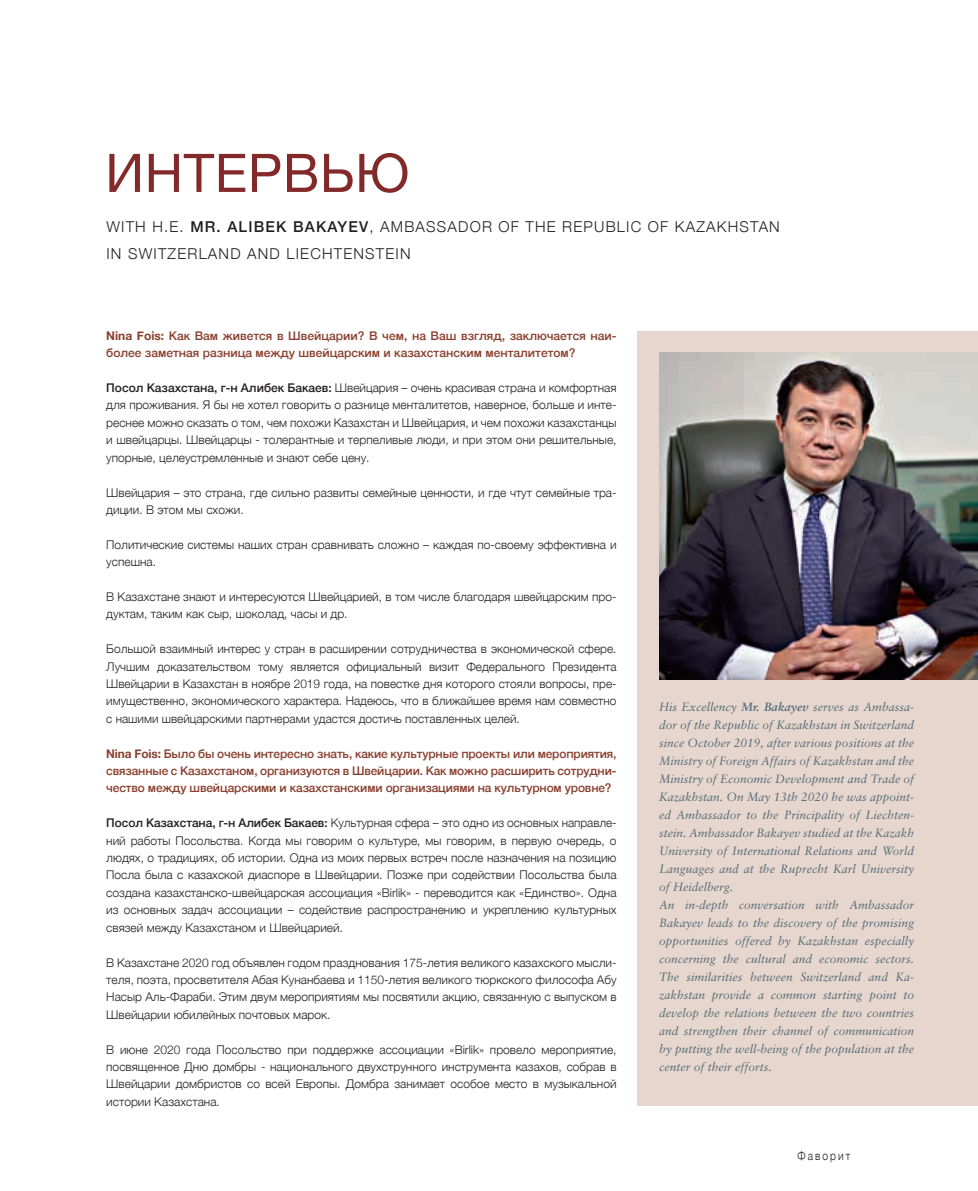
<style>
.page{position:relative;width:978px;height:1191px;background:#fff}
.page>*{position:absolute;margin:0;border:0;box-sizing:border-box;transform-origin:0 0}
.t1{font:53.25px "Helvetica Neue";letter-spacing:.01em;color:#84292a}
.t2{font:300 15px/27px "Helvetica Neue";letter-spacing:.08em;color:#231f20}
.t3{font:300 12px/17.4px "Helvetica Neue";color:#231f20;text-align:justify}
.t4{font:italic 12px/18px "Sabon";color:#556c78}
.t5{font:500 12px/17.4px "Helvetica Neue";color:#893f2e}
.t6{font:300 12px "Helvetica Neue";letter-spacing:.2em;color:#231f20;scale:.86 1}
.s1{font-weight:500}
.s2{font-weight:700}
</style>
<div class="page">
<div style="left:638px;top:331px;width:340px;height:774px;background:#e7d6cd"></div>
<img style="left:659px;top:352px;width:319px;height:327px">
<h1 class="t1" style="left:105px;top:135px;width:306px">ИНТЕРВЬЮ</h1>
<p class="t2" style="left:106px;top:212px;width:675px">WITH H.E. <span class="s1">MR. ALIBEK BAKAYEV</span>, AMBASSADOR OF THE REPUBLIC OF KAZAKHSTAN<br>IN SWITZERLAND AND LIECHTENSTEIN</p>
<p class="t5" style="left:106px;top:326px;width:512px"><span class="s2">Nina Fois:</span> Как Вам живется в Швейцарии? В чем, на Ваш взгляд, заключается наи&shy;более заметная разница между швейцарским и казахстанским менталитетом?</p>
<p class="t3" style="left:106px;top:378px;width:512px"><span class="s1">Посол Казахстана, г-н Алибек Бакаев:</span> Швейцария – очень красивая страна и комфортная для проживания. Я бы не хотел говорить о разнице менталитетов, наверное, больше и инте&shy;реснее можно сказать о том, чем похожи Казахстан и Швейцария, и чем похожи казахстанцы и швейцарцы. Швейцарцы - толерантные и терпеливые люди, и при этом они решительные, упорные, целеустремленные и знают себе цену.</p>
<p class="t3" style="left:106px;top:482px;width:512px">Швейцария – это страна, где сильно развиты семейные ценности, и где чтут семейные тра&shy;диции. В этом мы схожи.</p>
<p class="t3" style="left:106px;top:535px;width:512px">Политические системы наших стран сравнивать сложно – каждая по-своему эффективна и успешна.</p>
<p class="t3" style="left:106px;top:587px;width:512px">В Казахстане знают и интересуются Швейцарией, в том числе благодаря швейцарским про&shy;дуктам, таким как сыр, шоколад, часы и др.</p>
<p class="t3" style="left:106px;top:639px;width:512px">Большой взаимный интерес у стран в расширении сотрудничества в экономической сфере.<br>Лучшим доказательством тому является официальный визит Федерального Президента Швейцарии в Казахстан в ноябре 2019 года, на повестке дня которого стояли вопросы, пре&shy;имущественно, экономического характера. Надеюсь, что в ближайшее время нам совместно с нашими швейцарскими партнерами удастся достичь поставленных целей.</p>
<p class="t5" style="left:106px;top:743px;width:512px;text-align:justify"><span class="s2">Nina Fois:</span> Было бы очень интересно знать, какие культурные проекты или мероприятия, связанные с Казахстаном, организуются в Швейцарии. Как можно расширить сотрудни&shy;чество между швейцарскими и казахстанскими организациями на культурном уровне?</p>
<p class="t3" style="left:106px;top:813px;width:512px"><span class="s1">Посол Казахстана, г-н Алибек Бакаев:</span> Культурная сфера – это одно из основных направле&shy;ний работы Посольства. Когда мы говорим о культуре, мы говорим, в первую очередь, о людях, о традициях, об истории. Одна из моих первых встреч после назначения на позицию Посла была с казахской диаспоре в Швейцарии. Позже при содействии Посольства была создана казахстанско-швейцарская ассоциация «Birlik» - переводится как «Единство». Одна из основных задач ассоциации – содействие распространению и укреплению культурных связей между Казахстаном и Швейцарией.</p>
<p class="t3" style="left:106px;top:952px;width:512px">В Казахстане 2020 год объявлен годом празднования 175-летия великого казахского мысли&shy;теля, поэта, просветителя Абая Кунанбаева и 1150-летия великого тюркского философа Абу Насыр Аль-Фараби. Этим двум мероприятиям мы посвятили акцию, связанную с выпуском в Швейцарии юбилейных почтовых марок.</p>
<p class="t3" style="left:106px;top:1039px;width:512px">В июне 2020 года Посольство при поддержке ассоциации «Birlik» провело мероприятие, посвященное Дню домбры - национального двухструнного инструмента казахов, собрав в Швейцарии домбристов со всей Европы. Домбра занимает особое место в музыкальной истории Казахстана.</p>
<p class="t4" style="left:659px;top:697px;width:257px">His Excellency <span class="s2">Mr. Bakayev</span> serves as Ambassa&shy;dor of the Republic of Kazakhstan in Switzerland since October 2019, after various positions at the Ministry of Foreign Affairs of Kazakhstan and the Ministry of Economic Development and Trade of Kazakhstan. On May 13th 2020 he was appoint&shy;ed Ambassador to the Principality of Liechten&shy;stein. Ambassador Bakayev studied at the Kazakh University of International Relations and World Languages and at the Ruprecht Karl University of Heidelberg.<br>An in-depth conversation with Ambassador Bakayev leads to the discovery of the promising opportunities offered by Kazakhstan especially concerning the cultural and economic sectors.<br>The similarities between Switzerland and Ka&shy;zakhstan provide a common starting point to develop the relations between the two countries and strengthen their channel of communication by putting the well-being of the population at the center of their efforts.</p>
<p class="t6" style="left:797px;top:1146px;width:63px">Фаворит</p>
</div>
